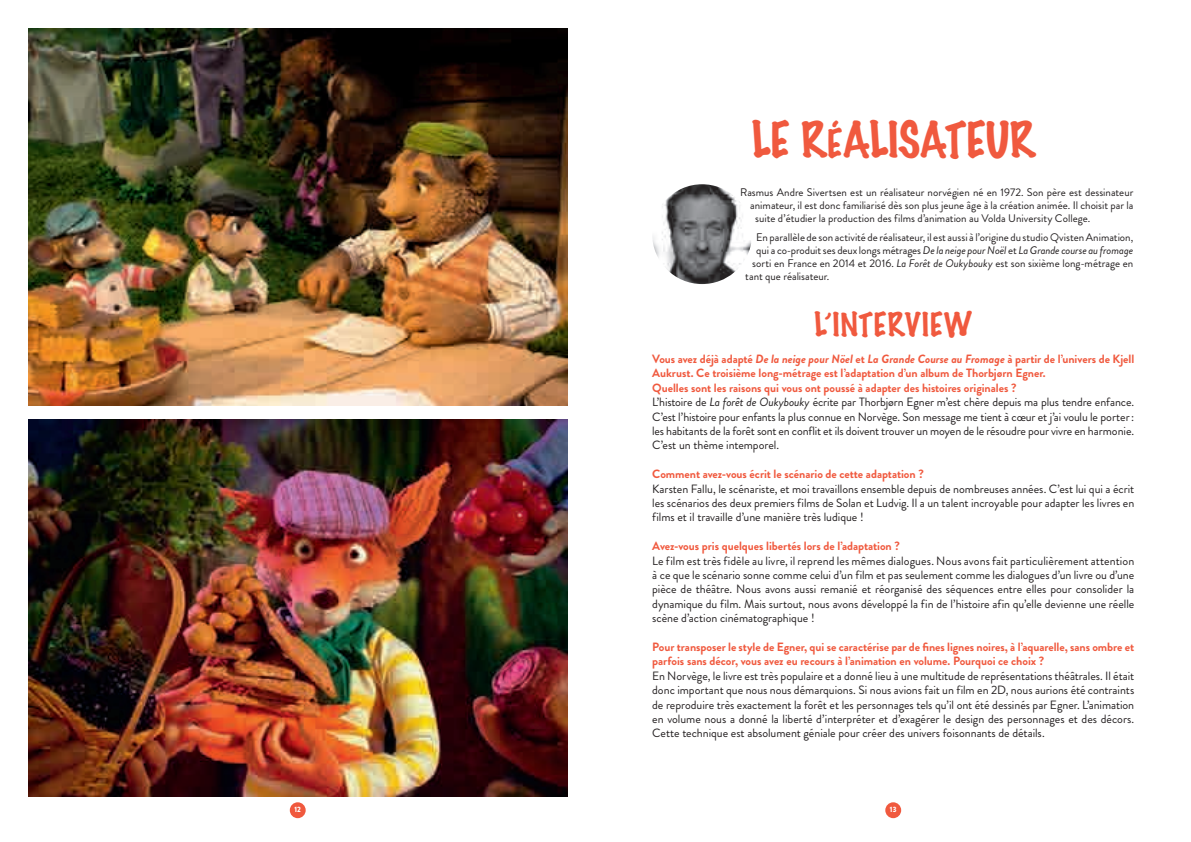
<style>
.page{position:relative;width:1191px;height:842px;background:#fff}
.page>*{position:absolute;margin:0;border:0;box-sizing:border-box;transform-origin:0 0}
.t1{font:100 45px "Marker Felt";letter-spacing:-.01em;color:#f0593e}
.t2{font:100 30px "Marker Felt";letter-spacing:.025em;color:#f0593e}
.t3{font:12px/14.4px "Brandon Grotesque";letter-spacing:-.005em;color:#231f20;text-align:justify}
.bold{font:700 12px/14.4px "Brandon Grotesque";letter-spacing:-.005em;color:#f0593e}
.t4{font:11px "Brandon Grotesque";color:#231f20}
.t5{font:italic 11px "Brandon Grotesque";letter-spacing:-.01em;color:#231f20}
.t6{font:900 7.7px "Brandon Grotesque";color:#fff;scale:.95 1}
.s1{font-style:normal}
.s2{font-style:italic}
</style>
<div class="page">
<div style="left:290px;top:802px;width:16px;height:16px;background:#f0593e;border-radius:50%"></div>
<div style="left:885px;top:802px;width:16px;height:16px;background:#f0593e;border-radius:50%"></div>
<img style="left:28px;top:28px;width:539px;height:377px">
<img style="left:28px;top:420px;width:539px;height:377px">
<img style="left:653px;top:184px;width:98px;height:100px">
<p class="t1" style="left:751px;top:104px;width:285px">LE RÉALISATEUR</p>
<p class="t4" style="left:740px;top:184px;width:394px">Rasmus Andre Sivertsen est un réalisateur norvégien né en 1972. Son père est dessinateur</p>
<p class="t4" style="left:750px;top:197px;width:385px">animateur, il est donc familiarisé dès son plus jeune âge à la création animée. Il choisit par la</p>
<p class="t4" style="left:755px;top:211px;width:336px">suite d’étudier la production des films d’animation au Volda University College.</p>
<p class="t4" style="left:756px;top:229px;width:379px">En parallèle de son activité de réalisateur, il est aussi à l’origine du studio Qvisten Animation,</p>
<p class="t5" style="left:756px;top:243px;width:378px"><span class="s1">qui a co-produit ses deux longs métrages</span> De la neige pour Noël <span class="s1">et</span> La Grande course au fromage</p>
<p class="t4" style="left:752px;top:256px;width:383px">sorti en France en 2014 et 2016. <span class="s2">La Forêt de Oukybouky</span> est son sixième long-métrage en</p>
<p class="t4" style="left:745px;top:269px;width:86px">tant que réalisateur.</p>
<p class="t2" style="left:814px;top:301px;width:160px">L’INTERVIEW</p>
<p class="bold" style="left:652px;top:352px;width:483px">Vous avez déjà adapté <span class="s2">De la neige pour Nöel</span> et <span class="s2">La Grande Course au Fromage</span> à partir de l’univers de Kjell<br>Aukrust. Ce troisième long-métrage est l’adaptation d’un album de Thorbjørn Egner.</p>
<p class="bold" style="left:652px;top:381px;width:366px">Quelles sont les raisons qui vous ont poussé à adapter des histoires originales ?</p>
<p class="t3" style="left:652px;top:395px;width:483px">L’histoire de <span class="s2">La forêt de Oukybouky</span> écrite par Thorbjørn Egner m’est chère depuis ma plus tendre enfance.<br>C’est l’histoire pour enfants la plus connue en Norvège. Son message me tient à cœur et j’ai voulu le porter: les habitants de la forêt sont en conflit et ils doivent trouver un moyen de le résoudre pour vivre en harmonie.<br>C’est un thème intemporel.</p>
<p class="bold" style="left:652px;top:467px;width:273px">Comment avez-vous écrit le scénario de cette adaptation ?</p>
<p class="t3" style="left:652px;top:481px;width:483px">Karsten Fallu, le scénariste, et moi travaillons ensemble depuis de nombreuses années. C’est lui qui a écrit les scénarios des deux premiers films de Solan et Ludvig. Il a un talent incroyable pour adapter les livres en films et il travaille d’une manière très ludique !</p>
<p class="bold" style="left:652px;top:539px;width:249px">Avez-vous pris quelques libertés lors de l’adaptation ?</p>
<p class="t3" style="left:652px;top:553px;width:483px">Le film est très fidèle au livre, il reprend les mêmes dialogues. Nous avons fait particulièrement attention à ce que le scénario sonne comme celui d’un film et pas seulement comme les dialogues d’un livre ou d’une pièce de théâtre. Nous avons aussi remanié et réorganisé des séquences entre elles pour consolider la dynamique du film. Mais surtout, nous avons développé la fin de l’histoire afin qu’elle devienne une réelle scène d’action cinématographique !</p>
<p class="bold" style="left:652px;top:640px;width:483px">Pour transposer le style de Egner, qui se caractérise par de fines lignes noires, à l’aquarelle, sans ombre et parfois sans décor, vous avez eu recours à l’animation en volume. Pourquoi ce choix ?</p>
<p class="t3" style="left:652px;top:669px;width:483px">En Norvège, le livre est très populaire et a donné lieu à une multitude de représentations théâtrales. Il était donc important que nous nous démarquions. Si nous avions fait un film en 2D, nous aurions été contraints de reproduire très exactement la forêt et les personnages tels qu’il ont été dessinés par Egner. L’animation en volume nous a donné la liberté d’interpréter et d’exagérer le design des personnages et des décors.<br>Cette technique est absolument géniale pour créer des univers foisonnants de détails.</p>
<p class="t6" style="left:294px;top:804px;width:8px">12</p>
<p class="t6" style="left:890px;top:804px;width:8px">13</p>
</div>
